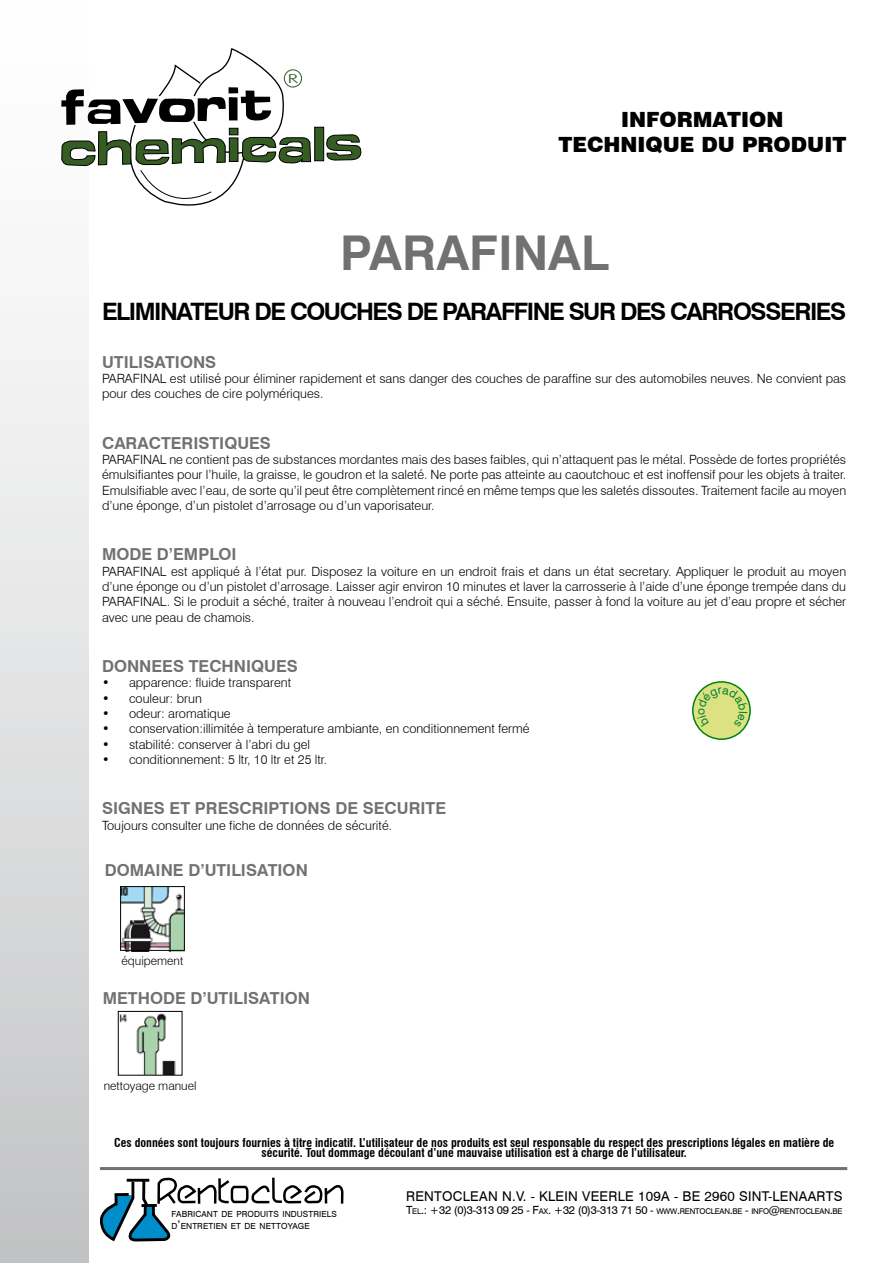
<style>
.page{position:relative;width:893px;height:1263px;background:#fff}
.page>*{position:absolute;margin:0;border:0;box-sizing:border-box;transform-origin:0 0}
.t1{font:700 48px "Swiss 721 BT";color:#707173}
.t2{font:700 24px "Swiss 721 BT";letter-spacing:-.06em;color:#000}
.t3{font:900 21px/25.2px "Swiss 721 BT";color:#000;text-align:center}
.t4{font:700 16.5px "Swiss 721 BT";color:#707173}
.t5{font:13.5px "Swiss 721 BT";letter-spacing:.02em;color:#000}
.t6{font:300 12.75px/15.3px "Swiss 721 BT";color:#000;text-align:justify}
.t7{font:300 12.45px "Futura BT";color:#355d23;scale:1.67 1}
.t8{font:700 condensed 12px/10.5px "Swiss 721 BT";color:#000;text-align:center}
.t9{font:300 12px "Swiss 721 BT";color:#000}
.t10{font:11.25px "Swiss 721 BT";letter-spacing:-.02em;color:#000}
.t11{font:8.4px "Swiss 721 BT";letter-spacing:.015em;color:#000}
.s1{font-size:7.8px}
.s2{font-size:12px}
</style>
<div class="page">
<hr style="left:100px;top:1167px;width:747px;height:3px;background:#707173">
<div style="left:1px;top:0;width:87px;height:1262px;background:linear-gradient(to bottom,#fff,#c4c5c6)"></div>
<div style="left:693px;top:682px;width:57px;height:57px;background:#dce282;border-radius:50%"></div>
<div style="left:692px;top:681px;width:59px;height:59px;border:2px solid #00820f;border-radius:50%"></div>
<div style="left:314px;top:127px;width:10px;height:34px;background:#355d23;border:1px solid #000"></div>
<svg style="left:326px;top:134px;width:35px;height:27px"></svg>
<svg style="left:61px;top:48px;width:251px;height:166px"></svg>
<div style="left:286px;top:151px;width:17px;height:6px;background:#fff;border-radius:50%"></div>
<div style="left:285px;top:150px;width:18px;height:7px;border:1px solid #000;border-radius:50%"></div>
<div style="left:284px;top:69px;width:18px;height:19px;border:1px solid #355d23;border-radius:50%"></div>
<svg style="left:100px;top:1178px;width:243px;height:63px"></svg>
<img style="left:122px;top:888px;width:61px;height:61px">
<div style="left:120px;top:886px;width:65px;height:65px;border:1px solid #000"></div>
<img style="left:120px;top:1013px;width:56px;height:60px">
<div style="left:118px;top:1011px;width:64px;height:64px;border:1px solid #000"></div>
<svg style="left:697px;top:687px;width:51px;height:40px"></svg>
<p class="t7" style="left:287px;top:71px;width:8px">R</p>
<h3 class="t3" style="left:558px;top:107px;width:289px">INFORMATION<br>TECHNIQUE DU PRODUIT</h3>
<h1 class="t1" style="left:340px;top:224px;width:270px">PARAFINAL</h1>
<h2 class="t2" style="left:102px;top:297px;width:746px">ELIMINATEUR DE COUCHES DE PARAFFINE SUR DES CARROSSERIES</h2>
<p class="t4" style="left:102px;top:352px;width:116px">UTILISATIONS</p>
<p class="t6" style="left:102px;top:371px;width:746px">PARAFINAL est utilisé pour éliminer rapidement et sans danger des couches de paraffine sur des automobiles neuves. Ne convient pas pour des couches de cire polymériques.</p>
<p class="t4" style="left:102px;top:433px;width:170px">CARACTERISTIQUES</p>
<p class="t6" style="left:102px;top:452px;width:746px">PARAFINAL ne contient pas de substances mordantes mais des bases faibles, qui n’attaquent pas le métal. Possède de fortes propriétés émulsifiantes pour l’huile, la graisse, le goudron et la saleté. Ne porte pas atteinte au caoutchouc et est inoffensif pour les objets à traiter.<br>Emulsifiable avec l’eau, de sorte qu’il peut être complètement rincé en même temps que les saletés dissoutes. Traitement facile au moyen d’une éponge, d’un pistolet d’arrosage ou d’un vaporisateur.</p>
<p class="t4" style="left:102px;top:545px;width:136px">MODE D’EMPLOI</p>
<p class="t6" style="left:102px;top:563px;width:746px">PARAFINAL est appliqué à l’état pur. Disposez la voiture en un endroit frais et dans un état secretary. Appliquer le produit au moyen d’une éponge ou d’un pistolet d’arrosage. Laisser agir environ 10 minutes et laver la carrosserie à l’aide d’une éponge trempée dans du PARAFINAL. Si le produit a séché, traiter à nouveau l’endroit qui a séché. Ensuite, passer à fond la voiture au jet d’eau propre et sécher avec une peau de chamois.</p>
<p class="t4" style="left:102px;top:656px;width:197px">DONNEES TECHNIQUES</p>
<p class="t6" style="left:102px;top:675px;width:191px">• apparence: fluide transparent</p>
<p class="t6" style="left:102px;top:690px;width:101px">• couleur: brun</p>
<p class="t6" style="left:102px;top:706px;width:130px">• odeur: aromatique</p>
<p class="t6" style="left:102px;top:721px;width:429px">• conservation:illimitée à temperature ambiante, en conditionnement fermé</p>
<p class="t6" style="left:102px;top:736px;width:210px">• stabilité: conserver à l’abri du gel</p>
<p class="t6" style="left:102px;top:752px;width:227px">• conditionnement: 5 ltr, 10 ltr et 25 ltr.</p>
<p class="t4" style="left:102px;top:798px;width:346px">SIGNES ET PRESCRIPTIONS DE SECURITE</p>
<p class="t6" style="left:102px;top:817px;width:292px">Toujours consulter une fiche de données de sécurité.</p>
<p class="t4" style="left:105px;top:860px;width:204px">DOMAINE D’UTILISATION</p>
<p class="t9" style="left:122px;top:953px;width:63px">équipement</p>
<p class="t4" style="left:103px;top:988px;width:209px">METHODE D’UTILISATION</p>
<p class="t9" style="left:104px;top:1078px;width:94px">nettoyage manuel</p>
<p class="t8" style="left:114px;top:1137px;width:722px">Ces données sont toujours fournies à titre indicatif. L’utilisateur de nos produits est seul responsable du respect des prescriptions légales en matière de sécurité. Tout dommage découlant d’une mauvaise utilisation est à charge de l’utilisateur.</p>
<p class="t5" style="left:406px;top:1188px;width:194px">RENTOCLEAN N.V. - KLE IN VEERLE</p>
<p class="t5" style="left:638px;top:1188px;width:152px">109A - BE 2960 SINT-LENAARTS</p>
<p class="t11" style="left:172px;top:1209px;width:167px">FABRICANT DE PRODUITS INDUSTRIELS</p>
<p class="t10" style="left:406px;top:1203px;width:438px">T<span class="s1">EL</span>.: +32 (0)3-313 09 25 - F<span class="s1">AX</span>. +32 (0)3-313 71 50 - <span class="s1">WWW</span>.<span class="s1">RENTOCLEAN</span>.<span class="s1">BE</span> - <span class="s1">INFO</span>@<span class="s1">RENTOCLEAN</span>.<span class="s1">BE</span></p>
<p class="t11" style="left:172px;top:1221px;width:140px">D<span class="s2">’</span>ENTRETIEN ET DE NETTOYAGE</p>
</div>
